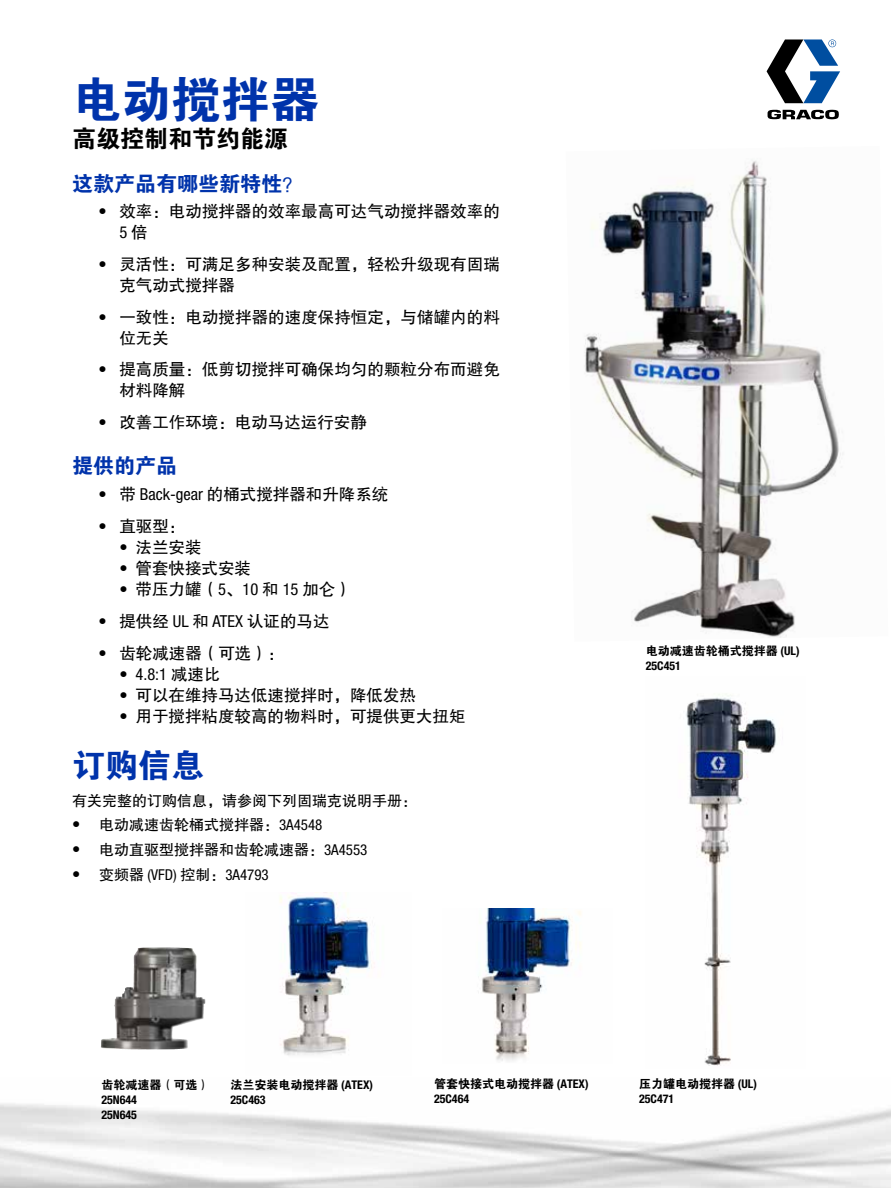
<style>
.page{position:relative;width:891px;height:1188px;background:#fff}
.page>*{position:absolute;margin:0;border:0;box-sizing:border-box;transform-origin:0 0}
.t1{font:49.5px "FZDHTJW GB1 0";color:#0033ab}
.t2{font:33px "FZDHTJW GB1 0";color:#0033ab}
.t3{font:24px "FZDHTJW GB1 0";color:#000}
.t4{font:21px "FZDHTJW GB1 0";color:#0033ab}
.t5{font:16.5px/21px "FZHTJW GB1 0";color:#000}
.t6{font:condensed 16.5px "Helvetica Neue LT Std";color:#000}
.t7{font:15px "FZHTJW GB1 0";color:#000}
.t8{font:condensed 15px "Helvetica Neue LT Std";color:#000}
.t9{font:12px "FZDHTJW GB1 0";color:#000}
.t10{font:700 condensed 12px/15px "Helvetica Neue LT Std";color:#000}
.s1{font-family:"Helvetica Neue LT Std";font-stretch:condensed}
.s2{font-family:"FZHTJW GB1 0";font-stretch:normal}
.s3{font-family:"Helvetica Neue LT Std";font-stretch:condensed;font-size:16.5px}
.s4{font-size:16.5px}
.s5{font-family:"Helvetica Neue LT Std";font-weight:700;font-stretch:condensed}
</style>
<div class="page">
<img style="left:584px;top:160px;width:259px;height:478px">
<svg style="left:767px;top:39px;width:73px;height:64px"></svg>
<svg style="left:768px;top:109px;width:71px;height:10px"></svg>
<img style="left:279px;top:893px;width:93px;height:163px">
<img style="left:686px;top:694px;width:90px;height:372px">
<img style="left:481px;top:909px;width:100px;height:152px">
<img style="left:101px;top:948px;width:87px;height:101px">
<h1 class="t1" style="left:72px;top:72px;width:249px">电动搅拌器</h1>
<h3 class="t3" style="left:72px;top:125px;width:217px">高级控制和节约能源</h3>
<p class="t4" style="left:72px;top:173px;width:232px">这款产品有哪些新特性？</p>
<p class="t5" style="left:98px;top:201px;width:403px"><span class="s1">•</span> 效率：电动搅拌器的效率最高可达气动搅拌器效率的</p>
<p class="t6" style="left:119px;top:223px;width:30px">5 <span class="s2">倍</span></p>
<p class="t5" style="left:119px;top:254px;width:382px;text-indent:-21px"><span class="s1">•</span> 灵活性：可满足多种安装及配置，轻松升级现有固瑞克气动式搅拌器</p>
<p class="t5" style="left:119px;top:307px;width:382px;text-indent:-21px"><span class="s1">•</span> 一致性：电动搅拌器的速度保持恒定，与储罐内的料位无关</p>
<p class="t5" style="left:119px;top:359px;width:382px;text-indent:-21px"><span class="s1">•</span> 提高质量：低剪切搅拌可确保均匀的颗粒分布而避免材料降解</p>
<p class="t5" style="left:98px;top:412px;width:270px"><span class="s1">•</span> 改善工作环境：电动马达运行安静</p>
<p class="t4" style="left:72px;top:455px;width:106px">提供的产品</p>
<p class="t5" style="left:98px;top:484px;width:292px"><span class="s1">•</span> 带 <span class="s1">Back-gear</span> 的桶式搅拌器和升降系统</p>
<p class="t5" style="left:98px;top:516px;width:89px"><span class="s1">•</span> 直驱型：</p>
<p class="t5" style="left:119px;top:537px;width:84px"><span class="s1">•</span> 法兰安装</p>
<p class="t5" style="left:119px;top:558px;width:133px"><span class="s1">•</span> 管套快接式安装</p>
<p class="t5" style="left:119px;top:579px;width:234px"><span class="s1">•</span> 带压力罐（<span class="s1">5</span>、<span class="s1">10</span> 和 <span class="s1">15</span> 加仑）</p>
<p class="t5" style="left:98px;top:611px;width:233px"><span class="s1">•</span> 提供经 <span class="s1">UL</span> 和 <span class="s1">ATEX</span> 认证的马达</p>
<p class="t5" style="left:98px;top:643px;width:188px"><span class="s1">•</span> 齿轮减速器（可选）：</p>
<p class="t6" style="left:119px;top:664px;width:103px">• 4.8:1 <span class="s2">减速比</span></p>
<p class="t5" style="left:119px;top:685px;width:298px"><span class="s1">•</span> 可以在维持马达低速搅拌时，降低发热</p>
<p class="t5" style="left:119px;top:706px;width:348px"><span class="s1">•</span> 用于搅拌粘度较高的物料时，可提供更大扭矩</p>
<h2 class="t2" style="left:72px;top:748px;width:133px">订购信息</h2>
<p class="t7" style="left:72px;top:792px;width:346px">有关完整的订购信息，请参阅下列固瑞克说明手册：</p>
<p class="t7" style="left:72px;top:817px;width:252px"><span class="s3">•</span> 电动减速齿轮桶式搅拌器：<span class="s1">3A4548</span></p>
<p class="t7" style="left:72px;top:842px;width:297px"><span class="s3">•</span> 电动直驱型搅拌器和齿轮减速器：<span class="s1">3A4553</span></p>
<p class="t8" style="left:72px;top:866px;width:198px"><span class="s4">•</span> <span class="s2">变频器</span> (VFD) <span class="s2">控制：</span>3A4793</p>
<p class="t9" style="left:646px;top:645px;width:155px">电动减速齿轮桶式搅拌器 <span class="s5">(UL)</span></p>
<p class="t10" style="left:646px;top:658px;width:37px">25C451</p>
<p class="t9" style="left:101px;top:1078px;width:109px">齿轮减速器（可选）</p>
<p class="t10" style="left:101px;top:1092px;width:37px">25N644<br>25N645</p>
<p class="t9" style="left:230px;top:1078px;width:144px">法兰安装电动搅拌器 <span class="s5">(ATEX)</span></p>
<p class="t10" style="left:230px;top:1092px;width:37px">25C463</p>
<p class="t9" style="left:434px;top:1077px;width:156px">管套快接式电动搅拌器 <span class="s5">(ATEX)</span></p>
<p class="t10" style="left:434px;top:1091px;width:37px">25C464</p>
<p class="t9" style="left:639px;top:1078px;width:119px">压力罐电动搅拌器 <span class="s5">(UL)</span></p>
<p class="t10" style="left:639px;top:1091px;width:37px">25C471</p>
</div>
